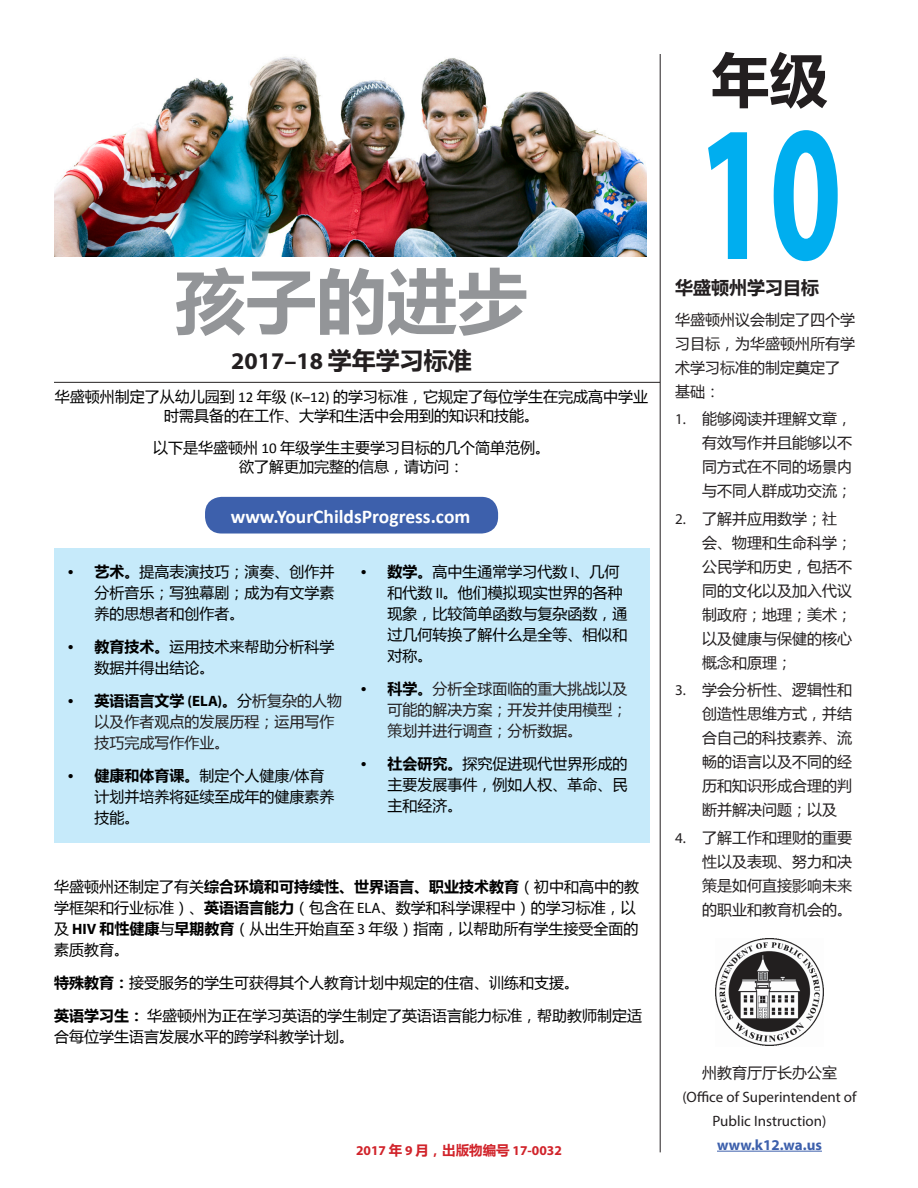
<style>
.page{position:relative;width:918px;height:1188px;background:#fff}
.page>*{position:absolute;margin:0;border:0;box-sizing:border-box;transform-origin:0 0}
.t1{font:700 195px "Myriad Pro";color:#00aeef;scale:.67 1}
.t2{font:700 70.5px "Microsoft Ya Hei";color:#939598}
.t3{font:700 58.5px "Microsoft Ya Hei";color:#231f20}
.t4{font:700 24px "Myriad Pro";color:#231f20}
.t5{font:700 19.5px "Calibri";color:#fff}
.t6{font:700 18px "Microsoft Ya Hei";color:#231f20}
.Main_text{font:15px/21px "Microsoft Ya Hei";color:#000}
.t7{font:15px/24px "Microsoft Ya Hei";color:#231f20;text-align:justify}
.t8{font:15px/24px "Myriad Pro";color:#231f20;text-align:center}
.t9{font:700 15px "Myriad Pro";color:#3d60ac}
.t10{font:700 13.5px "Myriad Pro";color:#d1232a}
.s1{font-family:"Microsoft Ya Hei"}
.s2{font-family:"Calibri"}
.s3{font-weight:700}
.s4{font-weight:700;color:#000}
.s5{font-family:"Myriad Pro";font-weight:700;color:#000}
.s6{color:#000}
.s7{font-family:"Myriad Pro"}
.s8{font-family:"Myriad Pro";font-weight:700}
</style>
<div class="page">
<img style="left:54px;top:56px;width:592px;height:200px">
<hr style="left:660px;top:54px;width:1px;height:1098px;background:#231f20">
<hr style="left:717px;top:1151px;width:105px;height:1px;background:#3d60ac">
<img style="left:716px;top:938px;width:108px;height:108px">
<hr style="left:54px;top:382px;width:606px;height:1px;background:#231f20">
<div style="left:54px;top:549px;width:595px;height:294px;background:#c6eafa"></div>
<div style="left:205px;top:497px;width:293px;height:37px;background:#3d60ac;border-radius:17px"></div>
<p class="t2" style="left:175px;top:252px;width:354px">孩子的进步</p>
<p class="t4" style="left:231px;top:345px;width:242px">2017–18 <span class="s1">学年学习标准</span></p>
<p class="Main_text" style="left:55px;top:386px;width:595px;line-height:19.5px;text-align:center">华盛顿州制定了从幼儿园到 <span class="s2">12</span> 年级 <span class="s2">(K–12)</span> 的学习标准，它规定了每位学生在完成高中学业时需具备的在工作、大学和生活中会用到的知识和技能。</p>
<p class="Main_text" style="left:153px;top:437px;width:398px;line-height:19.5px;text-align:center">以下是华盛顿州 <span class="s2">10</span> 年级学生主要学习目标的几个简单范例。欲了解更加完整的信息，请访问：</p>
<p class="t5" style="left:231px;top:504px;width:241px">www.YourChildsProgress.com</p>
<p class="Main_text" style="left:94px;top:561px;width:242px;text-align:justify;text-indent:-27px"><span class="s3">• 艺术。</span>提高表演技巧；演奏、创作并分析音乐；写独幕剧；成为有文学素养的思想者和创作者。</p>
<p class="Main_text" style="left:94px;top:636px;width:241px;text-indent:-27px"><span class="s3">• 教育技术。</span>运用技术来帮助分析科学数据并得出结论。</p>
<p class="t7" style="left:94px;top:690px;width:249px;line-height:21px;text-align:left;text-indent:-27px"><span class="s4">• 英语语言文学</span> <span class="s5">(ELA)</span><span class="s4">。</span><span class="s6">分</span>析复杂的人物以及作者观点的发展历程；运用写作技巧完成写作作业。</p>
<p class="Main_text" style="left:94px;top:765px;width:241px;text-indent:-27px"><span class="s3">• 健康和体育课。</span>制定个人健康<span class="s7">/</span>体育计划并培养将延续至成年的健康素养技能。</p>
<p class="Main_text" style="left:388px;top:561px;width:241px;text-indent:-27px"><span class="s3">• 数学。</span>高中生通常学习代数 <span class="s7">I</span>、几何和代数 <span class="s7">II</span>。他们模拟现实世界的各种现象，比较简单函数与复杂函数，通过几何转换了解什么是全等、相似和对称。</p>
<p class="t7" style="left:388px;top:678px;width:241px;line-height:21px;text-indent:-27px"><span class="s4">• 科学。</span>分析全球面临的重大挑战以及可能的解决方案；开发并使用模型；策划并进行调查；分析数据。</p>
<p class="Main_text" style="left:388px;top:753px;width:241px;text-align:justify;text-indent:-27px"><span class="s3">• 社会研究。</span>探究促进现代世界形成的主要发展事件，例如人权、革命、民主和经济。</p>
<p class="Main_text" style="left:54px;top:876px;width:586px">华盛顿州还制定了有关<span class="s3">综合环境和可持续性、世界语言、职业技术教育</span>（初中和高中的教学框架和行业标准）、<span class="s3">英语语言能力</span>（包含在 <span class="s7">ELA</span>、数学和科学课程中）的学习标准，以及 <span class="s8">HIV</span> <span class="s3">和性健康</span>与<span class="s3">早期教育</span>（从出生开始直至 <span class="s7">3</span> 年级）指南，以帮助所有学生接受全面的素质教育。</p>
<p class="Main_text" style="left:54px;top:972px;width:526px"><span class="s3">特殊教育：</span>接受服务的学生可获得其个人教育计划中规定的住宿、训练和支援。</p>
<p class="Main_text" style="left:54px;top:1005px;width:590px"><span class="s3">英语学习生：</span>华盛顿州为正在学习英语的学生制定了英语语言能力标准，帮助教师制定适合每位学生语言发展水平的跨学科教学计划。</p>
<p class="t10" style="left:356px;top:1141px;width:207px">2017 <span class="s1">年</span> 9 <span class="s1">月，出版物编号</span> 17-0032</p>
<p class="t3" style="left:711px;top:39px;width:118px">年级</p>
<p class="t1" style="left:697px;top:66px;width:218px">10</p>
<p class="t6" style="left:675px;top:275px;width:145px">华盛顿州学习目标</p>
<p class="t7" style="left:675px;top:307px;width:181px;text-align:left">华盛顿州议会制定了四个学习目标，为华盛顿州所有学术学习标准的制定奠定了基础：</p>
<p class="t7" style="left:702px;top:407px;width:151px;text-indent:-27px"><span class="s7">1.</span> 能够阅读并理解文章，有效写作并且能够以不同方式在不同的场景内与不同人群成功交流；</p>
<p class="t7" style="left:702px;top:506px;width:151px;text-align:left;text-indent:-27px"><span class="s7">2.</span> 了解并应用数学；社会、物理和生命科学；公民学和历史，包括不同的文化以及加入代议制政府；地理；美术；以及健康与保健的核心概念和原理；</p>
<p class="t7" style="left:702px;top:678px;width:151px;text-indent:-27px"><span class="s7">3.</span> 学会分析性、逻辑性和创造性思维方式，并结合自己的科技素养、流畅的语言以及不同的经历和知识形成合理的判断并解决问题；以及</p>
<p class="t7" style="left:702px;top:825px;width:151px;text-indent:-27px"><span class="s7">4.</span> 了解工作和理财的重要性以及表现、努力和决策是如何直接影响未来的职业和教育机会的。</p>
<p class="t8" style="left:682px;top:1060px;width:176px"><span class="s1">州教育厅厅长办公室</span>(Office of Superintendent of<br>Public Instruction)</p>
<p class="t9" style="left:717px;top:1135px;width:106px">www.k12.wa.us</p>
</div>
